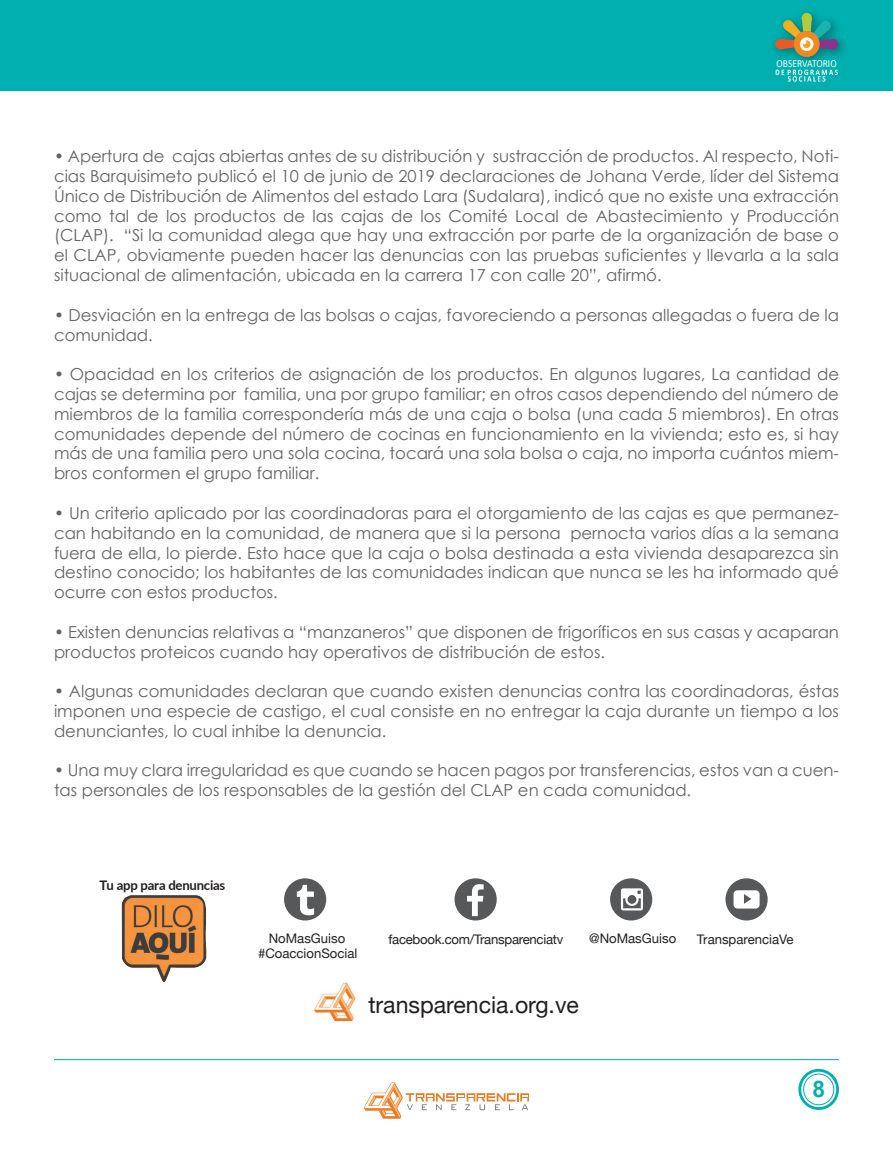
<style>
.page{position:relative;width:893px;height:1149px;background:#fff}
.page>*{position:absolute;margin:0;border:0;box-sizing:border-box;transform-origin:0 0}
.t1{font:23.1px "Helvetica Neue";color:#231f20}
.t2{font:700 22.8px "Arial";color:#00b0b0}
.t3{font:16.5px/19.8px "Century Gothic";color:#636366;text-align:justify}
.t4{font:13.2px "Helvetica Neue";color:#231f20}
.t5{font:13.2px "Helvetica Neue";letter-spacing:-.02em;color:#231f20}
.t6{font:700 13.2px "Lato";letter-spacing:-.02em;color:#231f20}
.t7{font:10.65px "Calibri";color:#fff;scale:.89 1}
</style>
<div class="page">
<hr style="left:54px;top:1058px;width:785px;height:1px;background:#00b0b0">
<svg style="left:800px;top:1070px;width:37px;height:37px"></svg>
<div style="left:798px;top:1068px;width:41px;height:41px;border:3px solid #00b0b0;border-radius:50%"></div>
<div style="left:803px;top:1073px;width:31px;height:31px;border:1px solid #00b0b0;border-radius:50%"></div>
<svg style="left:364px;top:1082px;width:165px;height:36px"></svg>
<div style="left:0;top:0;width:893px;height:91px;background:#00b0b0"></div>
<img style="left:774px;top:38px;width:70px;height:35px">
<svg style="left:775px;top:12px;width:64px;height:46px"></svg>
<svg style="left:776px;top:70px;width:62px;height:12px"></svg>
<img style="left:314px;top:982px;width:42px;height:40px">
<div style="left:455px;top:878px;width:42px;height:42px;background:#57585a;border-radius:50%"></div>
<svg style="left:467px;top:884px;width:17px;height:31px"></svg>
<div style="left:284px;top:878px;width:42px;height:42px;background:#57585a;border-radius:50%"></div>
<svg style="left:297px;top:884px;width:17px;height:31px"></svg>
<div style="left:610px;top:878px;width:42px;height:42px;background:#57585a;border-radius:50%"></div>
<svg style="left:621px;top:888px;width:22px;height:22px"></svg>
<div style="left:725px;top:878px;width:43px;height:42px;background:#57585a;border-radius:50%"></div>
<svg style="left:733px;top:890px;width:27px;height:18px"></svg>
<img style="left:122px;top:895px;width:85px;height:86px">
<p class="t7" style="left:777px;top:56px;width:69px">OBSERVATORIO</p>
<p class="t3" style="left:54px;top:146px;width:786px">• Apertura de cajas abiertas antes de su distribución y sustracción de productos. Al respecto, Noti&shy;cias Barquisimeto publicó el 10 de junio de 2019 declaraciones de Johana Verde, líder del Sistema Único de Distribución de Alimentos del estado Lara (Sudalara), indicó que no existe una extracción como tal de los productos de las cajas de los Comité Local de Abastecimiento y Producción (CLAP). “Si la comunidad alega que hay una extracción por parte de la organización de base o el CLAP, obviamente pueden hacer las denuncias con las pruebas suficientes y llevarla a la sala situacional de alimentación, ubicada en la carrera 17 con calle 20”, afirmó.</p>
<p class="t3" style="left:54px;top:304px;width:786px">• Desviación en la entrega de las bolsas o cajas, favoreciendo a personas allegadas o fuera de la comunidad.</p>
<p class="t3" style="left:54px;top:364px;width:787px">• Opacidad en los criterios de asignación de los productos. En algunos lugares, La cantidad de cajas se determina por familia, una por grupo familiar; en otros casos dependiendo del número de miembros de la familia correspondería más de una caja o bolsa (una cada 5 miembros). En otras comunidades depende del número de cocinas en funcionamiento en la vivienda; esto es, si hay más de una familia pero una sola cocina, tocará una sola bolsa o caja, no importa cuántos miem&shy;bros conformen el grupo familiar.</p>
<p class="t3" style="left:54px;top:502px;width:786px">• Un criterio aplicado por las coordinadoras para el otorgamiento de las cajas es que permanez&shy;can habitando en la comunidad, de manera que si la persona pernocta varios días a la semana fuera de ella, lo pierde. Esto hace que la caja o bolsa destinada a esta vivienda desaparezca sin destino conocido; los habitantes de las comunidades indican que nunca se les ha informado qué ocurre con estos productos.</p>
<p class="t3" style="left:54px;top:621px;width:786px">• Existen denuncias relativas a “manzaneros” que disponen de frigoríficos en sus casas y acaparan productos proteicos cuando hay operativos de distribución de estos.</p>
<p class="t3" style="left:54px;top:681px;width:787px">• Algunas comunidades declaran que cuando existen denuncias contra las coordinadoras, éstas imponen una especie de castigo, el cual consiste en no entregar la caja durante un tiempo a los denunciantes, lo cual inhibe la denuncia.</p>
<p class="t3" style="left:54px;top:760px;width:786px">• Una muy clara irregularidad es que cuando se hacen pagos por transferencias, estos van a cuen&shy;tas personales de los responsables de la gestión del CLAP en cada comunidad.</p>
<p class="t6" style="left:99px;top:874px;width:127px">Tu app para denuncias</p>
<p class="t4" style="left:269px;top:930px;width:78px">NoMasGuiso</p>
<p class="t5" style="left:389px;top:930px;width:176px">facebook.com/Transparenciatv</p>
<p class="t4" style="left:258px;top:945px;width:101px">#CoaccionSocial</p>
<p class="t4" style="left:589px;top:930px;width:89px">@NoMasGuiso</p>
<p class="t4" style="left:697px;top:930px;width:98px">TransparenciaVe</p>
<h1 class="t1" style="left:368px;top:990px;width:212px">transparencia.org.ve</h1>
<h2 class="t2" style="left:812px;top:1072px;width:14px">8</h2>
</div>
